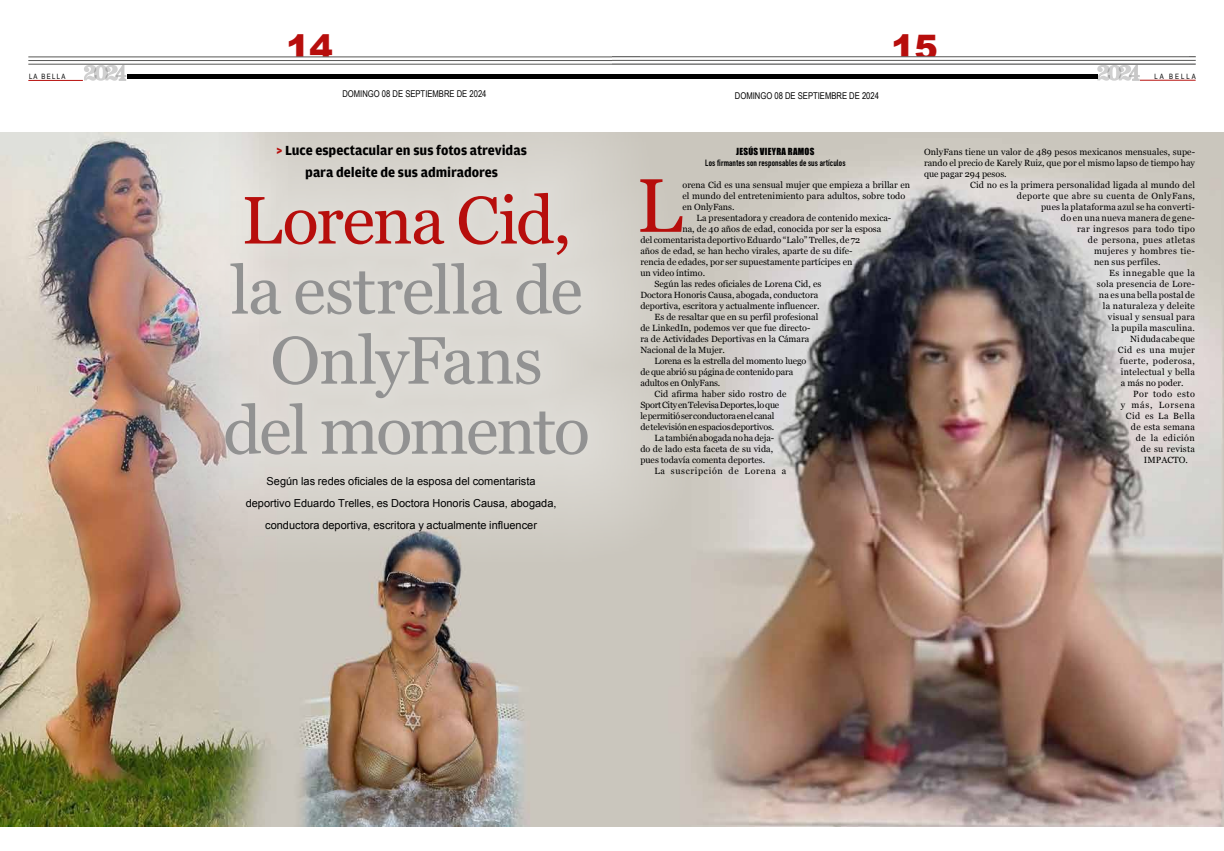
<style>
.page{position:relative;width:1224px;height:851px;background:#fff}
.page>*{position:absolute;margin:0;border:0;box-sizing:border-box;transform-origin:0 0}
.t1{font:75.7px "Georgia";color:#b70e0c}
.t2{font:67px/70px "Georgia";letter-spacing:-.025em;color:#929292;text-align:center}
.t3{font:67px "Georgia";letter-spacing:-.02em;color:#b70e0c}
.t4{font:900 35.1px "Arial";color:#b70e0c}
.t5{font:700 14px/22px "Amplitude";letter-spacing:-.005em;color:#000;text-align:center}
.t6{font:11px/22px "Arial";color:#000;text-align:center}
.t7{font:9.3px "Arial Narrow";color:#000}
.t8{font:9px "Georgia";color:#000}
.t9{font:9px "Georgia";letter-spacing:.02em;color:#000}
.t10{font:9px "Georgia";letter-spacing:-.02em;color:#000}
.t11{font:9px "Georgia";letter-spacing:.03em;color:#000}
.t12{font:9px "Georgia";letter-spacing:-.025em;color:#000}
.t13{font:9px "Georgia";letter-spacing:.05em;color:#000}
.t14{font:9px "Georgia";letter-spacing:.04em;color:#000}
.t15{font:9px "Georgia";letter-spacing:.045em;color:#000}
.t16{font:700 9px "DIN Condensed";letter-spacing:.015em;color:#000}
.t17{font:9px "Georgia";letter-spacing:.025em;color:#000}
.t18{font:9px "Georgia";letter-spacing:.07em;color:#000}
.t19{font:9px "Impact";letter-spacing:.03em;color:#000}
.t20{font:9px "Georgia";letter-spacing:.08em;color:#000}
.t21{font:9px "Georgia";letter-spacing:.055em;color:#000}
.t22{font:7.3px "Arial Narrow";letter-spacing:.23em;color:#000}
.s1{color:#b70e0c}
</style>
<div class="page">
<div style="left:127px;top:74px;width:485px;height:5px;background:#000"></div>
<hr style="left:1140px;top:80px;width:56px;height:1px;background:#b70e0c">
<svg style="left:28px;top:65px;width:99px;height:16px"></svg>
<svg style="left:1097px;top:65px;width:43px;height:16px"></svg>
<svg style="left:612px;top:59px;width:584px;height:5px"></svg>
<hr style="left:612px;top:57px;width:584px;height:1px;background:#575756">
<hr style="left:612px;top:60px;width:584px;height:1px;background:#575756">
<hr style="left:612px;top:64px;width:584px;height:1px;background:#575756">
<hr style="left:28px;top:57px;width:584px;height:1px;background:#575756">
<hr style="left:28px;top:60px;width:584px;height:1px;background:#575756">
<hr style="left:28px;top:64px;width:584px;height:1px;background:#575756">
<div style="left:612px;top:74px;width:485px;height:5px;background:#000"></div>
<img style="left:0;top:133px;width:1224px;height:693px">
<div style="left:112px;top:79px;width:589px;height:488px;background:#fff;opacity:.75"></div>
<h3 class="t4" style="left:286px;top:22px;width:48px">14</h3>
<h3 class="t4" style="left:891px;top:22px;width:48px">15</h3>
<p class="t22" style="left:29px;top:71px;width:38px">LA BELLA</p>
<p class="t22" style="left:1154px;top:71px;width:43px">LA BELLA</p>
<p class="t7" style="left:342px;top:87px;width:146px">DOMINGO 08 DE SEPTIEMBRE DE 2024</p>
<p class="t7" style="left:735px;top:89px;width:146px">DOMINGO 08 DE SEPTIEMBRE DE 2024</p>
<h3 class="t5" style="left:276px;top:139px;width:252px"><span class="s1">&gt;</span> Luce espectacular en sus fotos atrevidas para deleite de sus admiradores</h3>
<p class="t19" style="left:736px;top:144px;width:80px">JESÚS VIEYRA RAMOS</p>
<p class="t16" style="left:705px;top:156px;width:142px">Los firmantes son responsables de sus artículos</p>
<h1 class="t1" style="left:637px;top:150px;width:47px">L</h1>
<p class="t8" style="left:682px;top:178px;width:229px">orena Cid es una sensual mujer que empieza a brillar en</p>
<p class="t8" style="left:682px;top:189px;width:224px">el mundo del entretenimiento para adultos, sobre todo</p>
<p class="t8" style="left:682px;top:200px;width:54px">en OnlyFans.</p>
<p class="t8" style="left:697px;top:211px;width:196px">La presentadora y creadora de contenido mexica-</p>
<p class="t8" style="left:682px;top:222px;width:200px">na, de 40 años de edad, conocida por ser la esposa</p>
<p class="t8" style="left:640px;top:233px;width:221px">del comentarista deportivo Eduardo “Lalo” Trelles, de 72</p>
<p class="t8" style="left:640px;top:244px;width:214px">años de edad, se han hecho virales, aparte de su dife-</p>
<p class="t8" style="left:640px;top:255px;width:213px">rencia de edades, por ser supuestamente partícipes en</p>
<p class="t8" style="left:640px;top:266px;width:66px">un video íntimo.</p>
<p class="t8" style="left:655px;top:277px;width:168px">Según las redes oficiales de Lorena Cid, es</p>
<p class="t8" style="left:640px;top:288px;width:180px">Doctora Honoris Causa, abogada, conductora</p>
<p class="t8" style="left:640px;top:299px;width:181px">deportiva, escritora y actualmente influencer.</p>
<p class="t8" style="left:655px;top:310px;width:165px">Es de resaltar que en su perfil profesional</p>
<p class="t8" style="left:640px;top:321px;width:172px">de LinkedIn, podemos ver que fue directo-</p>
<p class="t8" style="left:640px;top:332px;width:170px">ra de Actividades Deportivas en la Cámara</p>
<p class="t8" style="left:640px;top:343px;width:86px">Nacional de la Mujer.</p>
<p class="t10" style="left:655px;top:354px;width:153px">Lorena es la estrella del momento luego</p>
<p class="t10" style="left:640px;top:365px;width:154px">de que abrió su página de contenido para</p>
<p class="t10" style="left:640px;top:376px;width:82px">adultos en OnlyFans.</p>
<p class="t8" style="left:655px;top:387px;width:133px">Cid afirma haber sido rostro de</p>
<p class="t12" style="left:640px;top:398px;width:140px">Sport City en Televisa Deportes, lo que</p>
<p class="t12" style="left:640px;top:409px;width:135px">le permitió ser conductora en el canal</p>
<p class="t10" style="left:640px;top:420px;width:135px">de televisión en espacios deportivos.</p>
<p class="t8" style="left:655px;top:431px;width:121px">La también abogada no ha deja-</p>
<p class="t8" style="left:640px;top:442px;width:134px">do de lado esta faceta de su vida,</p>
<p class="t8" style="left:640px;top:453px;width:126px">pues todavía comenta deportes.</p>
<p class="t18" style="left:655px;top:464px;width:133px">La suscripción de Lorena a</p>
<h2 class="t3" style="left:242px;top:171px;width:331px">Lorena Cid,</h2>
<h2 class="t2" style="left:223px;top:253px;width:368px">la estrella de<br>OnlyFans del momento</h2>
<p class="t6" style="left:246px;top:470px;width:312px">Según las redes oficiales de la esposa del comentarista deportivo Eduardo Trelles, es Doctora Honoris Causa, abogada, conductora deportiva, escritora y actualmente influencer</p>
<p class="t8" style="left:924px;top:145px;width:273px">OnlyFans tiene un valor de 489 pesos mexicanos mensuales, supe-</p>
<p class="t8" style="left:924px;top:156px;width:272px">rando el precio de Karely Ruiz, que por el mismo lapso de tiempo hay</p>
<p class="t8" style="left:924px;top:167px;width:84px">que pagar 294 pesos.</p>
<p class="t9" style="left:970px;top:178px;width:226px">Cid no es la primera personalidad ligada al mundo del</p>
<p class="t14" style="left:1017px;top:189px;width:180px">deporte que abre su cuenta de OnlyFans,</p>
<p class="t9" style="left:1041px;top:200px;width:155px">pues la plataforma azul se ha converti-</p>
<p class="t9" style="left:1061px;top:211px;width:136px">do en una nueva manera de gene-</p>
<p class="t15" style="left:1077px;top:222px;width:119px">rar ingresos para todo tipo</p>
<p class="t13" style="left:1088px;top:233px;width:108px">de persona, pues atletas</p>
<p class="t14" style="left:1094px;top:244px;width:103px">mujeres y hombres tie-</p>
<p class="t9" style="left:1094px;top:255px;width:68px">nen sus perfiles.</p>
<p class="t13" style="left:1109px;top:266px;width:87px">Es innegable que la</p>
<p class="t11" style="left:1097px;top:277px;width:99px">sola presencia de Lore-</p>
<p class="t17" style="left:1099px;top:288px;width:98px">na es una bella postal de</p>
<p class="t11" style="left:1103px;top:299px;width:93px">la naturaleza y deleite</p>
<p class="t11" style="left:1108px;top:310px;width:89px">visual y sensual para</p>
<p class="t11" style="left:1112px;top:321px;width:84px">la pupila masculina.</p>
<p class="t8" style="left:1130px;top:332px;width:66px">Ni duda cabe que</p>
<p class="t15" style="left:1118px;top:343px;width:78px">Cid es una mujer</p>
<p class="t15" style="left:1120px;top:354px;width:76px">fuerte, poderosa,</p>
<p class="t9" style="left:1121px;top:365px;width:75px">intelectual y bella</p>
<p class="t8" style="left:1121px;top:376px;width:64px">a más no poder.</p>
<p class="t21" style="left:1133px;top:387px;width:63px">Por todo esto</p>
<p class="t20" style="left:1121px;top:398px;width:75px">y más, Lorsena</p>
<p class="t13" style="left:1126px;top:409px;width:70px">Cid es La Bella</p>
<p class="t9" style="left:1131px;top:420px;width:65px">de esta semana</p>
<p class="t13" style="left:1136px;top:431px;width:60px">de la edición</p>
<p class="t17" style="left:1141px;top:442px;width:55px">de su revista</p>
<p class="t8" style="left:1144px;top:453px;width:45px">IMPACTO.</p>
</div>
